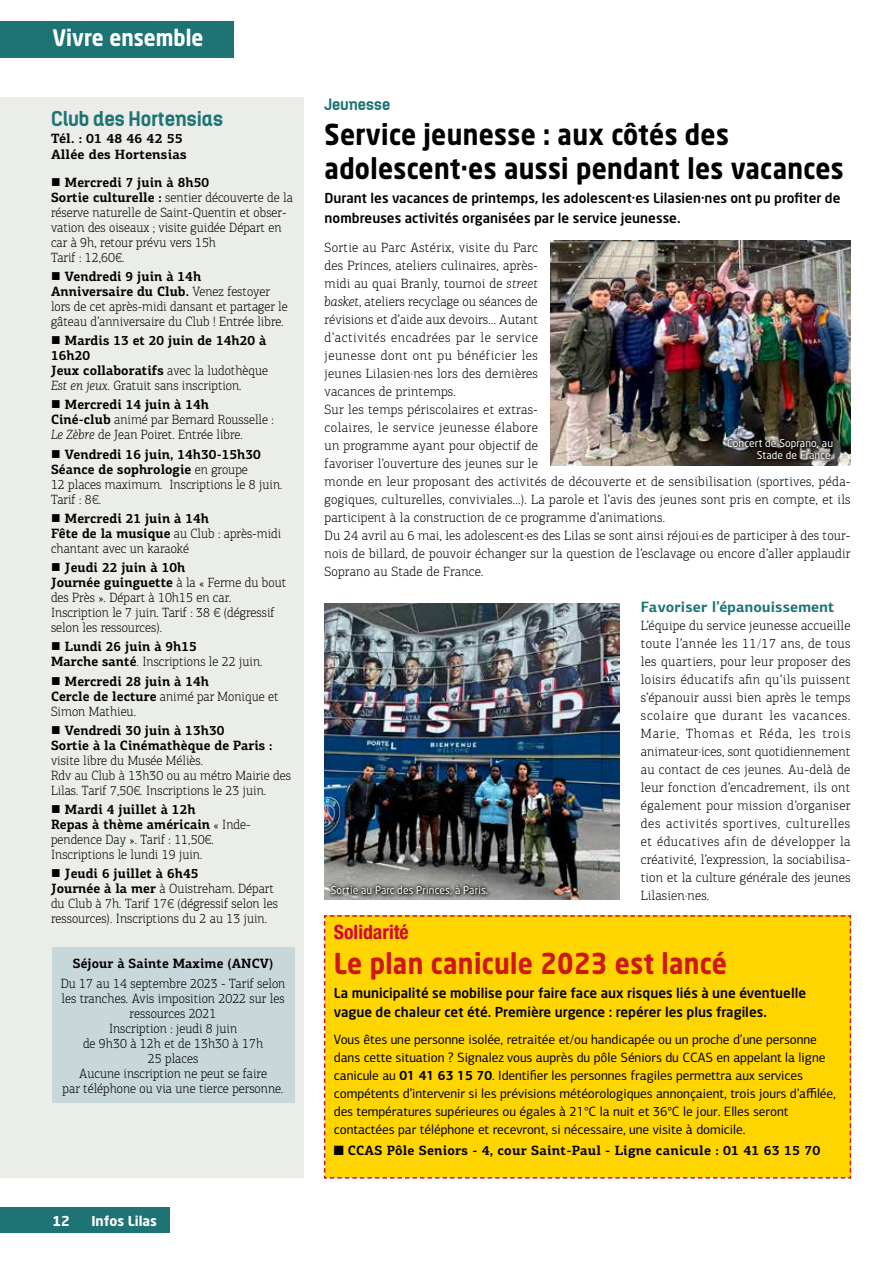
<style>
.page{position:relative;width:893px;height:1263px;background:#fff}
.page>*{position:absolute;margin:0;border:0;box-sizing:border-box;transform-origin:0 0}
.t1{font:700 28.5px/34.5px "Neo Sans Std";letter-spacing:.015em;color:#000;scale:.9 1}
.t2{font:700 28.5px "Neo Sans Std";letter-spacing:.015em;color:#cd1719;scale:.9 1}
.t3{font:700 22.5px "Neo Sans Std";color:#fff;scale:.9 1}
.t4{font:700 condensed 19.8px "Helvetica Neue LT Std";color:#d30535}
.t5{font:700 19.5px "Kelson";letter-spacing:.005em;color:#1e7375}
.t6{font:700 15px "PF Centro Sans Pro";letter-spacing:.015em;color:#1e7375}
.t7{font:700 15px "Kelson";letter-spacing:.01em;color:#1e7375}
.t8{font:300 13.5px/18px "PF Centro Slab Pro";letter-spacing:.005em;color:#000}
.t9{font:300 13.5px/15px "PF Centro Slab Pro";letter-spacing:.005em;color:#000;scale:.95 1}
.t10{font:13.5px/18px "PF Centro Sans Pro";letter-spacing:-.005em;color:#000}
.t11{font:700 13.5px/15px "PF Centro Slab Pro";letter-spacing:.005em;color:#000;scale:.95 1}
.t12{font:500 13.5px/19.5px "Neo Sans Std";color:#000}
.t13{font:700 13.5px/16.2px "PF Centro Slab Pro";letter-spacing:.005em;color:#000}
.t14{font:700 13.5px "Neo Sans Std";color:#fff}
.t15{font:10.5px/12px "Neo Sans Std";letter-spacing:.01em;color:#fff;text-align:right}
.s1{font-weight:700}
.s2{font-weight:300}
.s3{font-weight:300;font-style:italic}
.s4{font-style:italic}
</style>
<div class="page">
<div style="left:0;top:1208px;width:170px;height:25px;background:#1e7375"></div>
<div style="left:0;top:98px;width:303px;height:1080px;background:#eaede8"></div>
<div style="left:53px;top:947px;width:242px;height:155px;background:#c8d7d9"></div>
<img style="left:551px;top:240px;width:299px;height:226px">
<img style="left:325px;top:604px;width:295px;height:296px">
<svg style="left:723px;top:435px;width:114px;height:28px;background:#3a3733"></svg>
<svg style="left:327px;top:882px;width:165px;height:18px;background:#7b7b78"></svg>
<div style="left:323px;top:915px;width:529px;height:264px;background:#ffd500"></div>
<div style="left:0;top:21px;width:234px;height:36px;background:#1e7375"></div>
<h2 class="t3" style="left:52px;top:24px;width:169px">Vivre ensemble</h2>
<h3 class="t5" style="left:51px;top:106px;width:174px">Club des Hortensias</h3>
<p class="t13" style="left:51px;top:130px;width:137px">Tél. : 01 48 46 42 55<br>Allée des Hortensias</p>
<p class="t9" style="left:51px;top:175px;width:256px">■ <span class="s1">Mercredi 7 juin à 8h50<br>Sortie culturelle :</span> sentier découverte de la réserve naturelle de Saint-Quentin et obser&shy;vation des oiseaux ; visite guidée Départ en car à 9h, retour prévu vers 15h<br>Tarif : 12,60€.</p>
<p class="t9" style="left:51px;top:269px;width:251px">■ <span class="s1">Vendredi 9 juin à 14h<br>Anniversaire du Club.</span> Venez festoyer lors de cet après-midi dansant et partager le gâteau d’anniversaire du Club ! Entrée libre.</p>
<p class="t11" style="left:51px;top:333px;width:230px">■ Mardis 13 et 20 juin de 14h20 à<br>16h20<br>Jeux collaboratifs <span class="s2">avec la ludothèque<br></span><span class="s3">Est en jeux.</span> <span class="s2">Gratuit sans inscription.</span></p>
<p class="t9" style="left:51px;top:397px;width:236px">■ <span class="s1">Mercredi 14 juin à 14h<br>Ciné-club</span> animé par Bernard Rousselle :<br><span class="s4">Le Zèbre</span> de Jean Poiret. Entrée libre.</p>
<p class="t9" style="left:51px;top:447px;width:245px">■ <span class="s1">Vendredi 16 juin, 14h30-15h30<br>Séance de sophrologie</span> en groupe<br>12 places maximum. Inscriptions le 8 juin.<br>Tarif : 8€.</p>
<p class="t9" style="left:51px;top:511px;width:244px">■ <span class="s1">Mercredi 21 juin à 14h<br>Fête de la musique</span> au Club : après-midi chantant avec un karaoké</p>
<p class="t9" style="left:51px;top:560px;width:249px">■ <span class="s1">Jeudi 22 juin à 10h<br>Journée guinguette</span> à la « Ferme du bout des Près ». Départ à 10h15 en car.<br>Inscription le 7 juin. Tarif : 38 € (dégressif selon les ressources).</p>
<p class="t11" style="left:51px;top:639px;width:224px">■ Lundi 26 juin à 9h15<br>Marche santé<span class="s2">. Inscriptions le 22 juin.</span></p>
<p class="t11" style="left:51px;top:673px;width:241px">■ Mercredi 28 juin à 14h<br>Cercle de lecture <span class="s2">animé par Monique et<br>Simon Mathieu.</span></p>
<p class="t11" style="left:51px;top:723px;width:235px">■ Vendredi 30 juin à 13h30<br>Sortie à la Cinémathèque de Paris :</p>
<p class="t9" style="left:51px;top:753px;width:254px">visite libre du Musée Méliès.<br>Rdv au Club à 13h30 ou au métro Mairie des<br>Lilas. Tarif 7,50€. Inscriptions le 23 juin.</p>
<p class="t9" style="left:51px;top:802px;width:212px">■ <span class="s1">Mardi 4 juillet à 12h<br>Repas à thème américain</span> « Inde&shy;pendence Day ». Tarif : 11,50€.<br>Inscriptions le lundi 19 juin.</p>
<p class="t9" style="left:51px;top:866px;width:240px">■ <span class="s1">Jeudi 6 juillet à 6h45<br>Journée à la mer</span> à Ouistreham. Départ du Club à 7h. Tarif 17€ (dégressif selon les ressources). Inscriptions du 2 au 13 juin.</p>
<p class="t11" style="left:73px;top:956px;width:213px">Séjour à Sainte Maxime (ANCV)</p>
<p class="t9" style="left:61px;top:976px;width:238px;text-align:center">Du 17 au 14 septembre 2023 - Tarif selon les tranches. Avis imposition 2022 sur les ressources 2021<br>Inscription : jeudi 8 juin<br>de 9h30 à 12h et de 13h30 à 17h<br>25 places<br>Aucune inscription ne peut se faire<br>par téléphone ou via une tierce personne.</p>
<p class="t14" style="left:53px;top:1212px;width:19px">12</p>
<p class="t14" style="left:91px;top:1212px;width:67px">Infos Lilas</p>
<p class="t7" style="left:325px;top:94px;width:67px">Jeunesse</p>
<h1 class="t1" style="left:325px;top:116px;width:578px">Service jeunesse : aux côtés des adolescent·es aussi pendant les vacances</h1>
<p class="t12" style="left:325px;top:188px;width:517px">Durant les vacances de printemps, les adolescent·es Lilasien·nes ont pu profiter de nombreuses activités organisées par le service jeunesse.</p>
<p class="t8" style="left:325px;top:239px;width:528px">Sortie au Parc Astérix, visite du Parc<br>des Princes, ateliers culinaires, après-<br>midi au quai Branly, tournoi de <span class="s4">street<br>basket</span>, ateliers recyclage ou séances de<br>révisions et d’aide aux devoirs… Autant<br>d’activités encadrées par le service<br>jeunesse dont ont pu bénéficier les<br>jeunes Lilasien·nes lors des dernières<br>vacances de printemps.<br>Sur les temps périscolaires et extras-<br>colaires, le service jeunesse élabore<br>un programme ayant pour objectif de<br>favoriser l’ouverture des jeunes sur le<br>monde en leur proposant des activités de découverte et de sensibilisation (sportives, péda&shy;gogiques, culturelles, conviviales…). La parole et l’avis des jeunes sont pris en compte, et ils participent à la construction de ce programme d’animations.<br>Du 24 avril au 6 mai, les adolescent·es des Lilas se sont ainsi réjoui·es de participer à des tour&shy;nois de billard, de pouvoir échanger sur la question de l’esclavage ou encore d’aller applaudir Soprano au Stade de France.</p>
<p class="t6" style="left:641px;top:597px;width:195px">Favoriser l’épanouissement</p>
<p class="t8" style="left:641px;top:617px;width:211px;text-align:justify">L’équipe du service jeunesse accueille toute l’année les 11/17 ans, de tous les quartiers, pour leur proposer des loisirs éducatifs afin qu’ils puissent s’épanouir aussi bien après le temps scolaire que durant les vacances.<br>Marie, Thomas et Réda, les trois animateur·ices, sont quotidiennement au contact de ces jeunes. Au-delà de leur fonction d’encadrement, ils ont également pour mission d’organiser des activités sportives, culturelles et éducatives afin de développer la créativité, l’expression, la sociabilisa&shy;tion et la culture générale des jeunes Lilasien·nes.</p>
<p class="t15" style="left:727px;top:437px;width:108px">Concert de Soprano, au<br>Stade de France.</p>
<p class="t15" style="left:331px;top:884px;width:159px">Sortie au Parc des Princes, à Paris.</p>
<h3 class="t4" style="left:334px;top:920px;width:76px">Solidarité</h3>
<h1 class="t2" style="left:334px;top:945px;width:438px">Le plan canicule 2023 est lancé</h1>
<p class="t12" style="left:334px;top:982px;width:474px">La municipalité se mobilise pour faire face aux risques liés à une éventuelle vague de chaleur cet été. Première urgence : repérer les plus fragiles.</p>
<p class="t10" style="left:334px;top:1030px;width:504px">Vous êtes une personne isolée, retraitée et/ou handicapée ou un proche d’une personne dans cette situation ? Signalez vous auprès du pôle Séniors du CCAS en appelant la ligne canicule au <span class="s1">01 41 63 15 70</span>. Identifier les personnes fragiles permettra aux services compétents d’intervenir si les prévisions météorologiques annonçaient, trois jours d’affilée, des températures supérieures ou égales à 21°C la nuit et 36°C le jour. Elles seront contactées par téléphone et recevront, si nécessaire, une visite à domicile.</p>
<p class="t13" style="left:334px;top:1142px;width:488px">■ CCAS Pôle Seniors - 4, cour Saint-Paul - Ligne canicule : 01 41 63 15 70</p>
</div>
